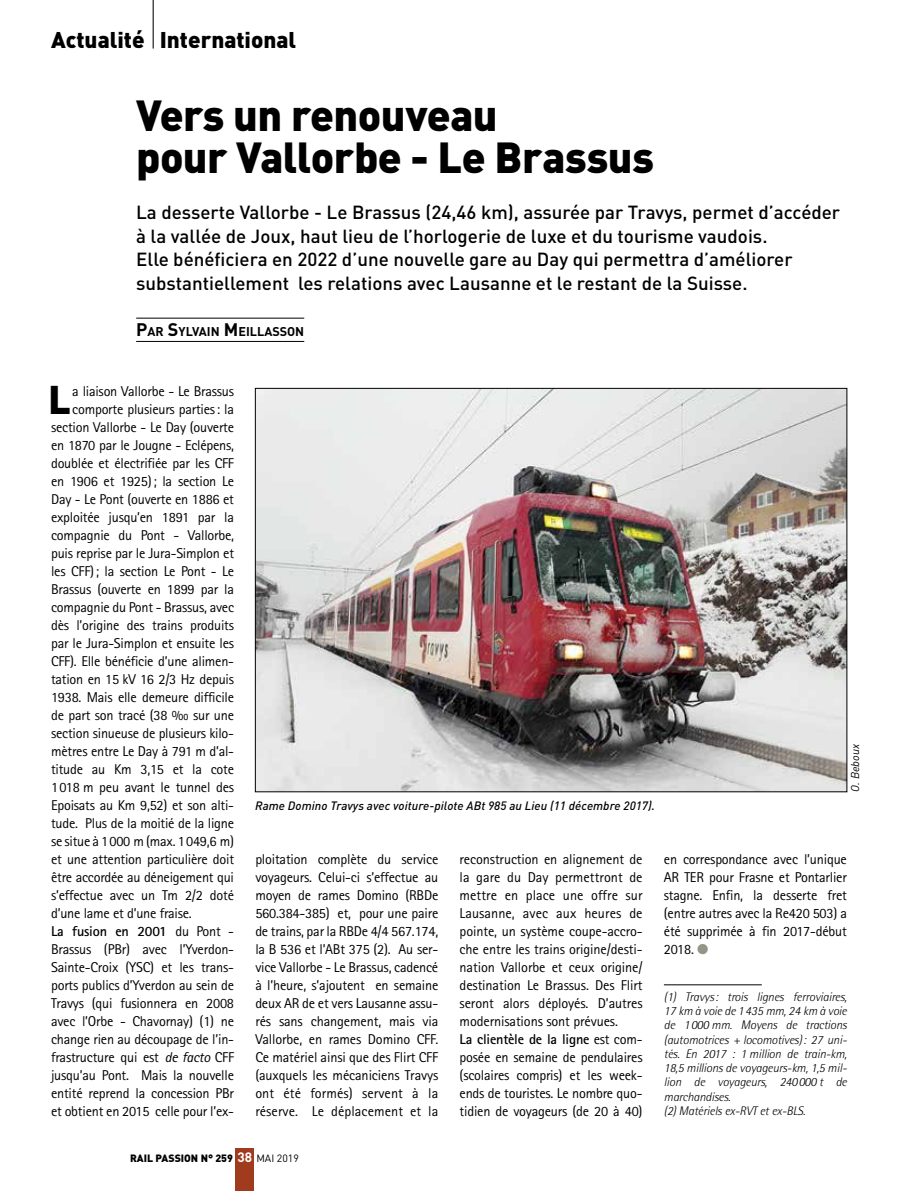
<style>
.page{position:relative;width:915px;height:1191px;background:#fff}
.page>*{position:absolute;margin:0;border:0;box-sizing:border-box;transform-origin:0 0}
.t1{font:900 42.9px/42px "DIN";letter-spacing:-.015em;color:#000}
.t2{font:900 39.6px "DIN";color:#000}
.t3{font:900 22.5px "DIN";color:#000}
.t4{font:500 18.75px/23.4px "DIN";color:#000}
.t5{font:14.25px/18px "Rotis Sans Serif";letter-spacing:-.015em;color:#000;text-align:justify}
.t6{font:700 14.25px "Rotis Sans Serif";letter-spacing:-.015em;color:#000}
.t7{font:700 12.6px "DIN";color:#000}
.t8{font:italic 300 12.45px/14.2px "Rotis Semi Sans";letter-spacing:-.01em;color:#000}
.t9{font:italic 500 12px "DIN";letter-spacing:.005em;color:#000}
.t10{font:italic 11.25px "DIN";color:#000}
.t11{font:900 10.5px "DIN";color:#000}
.s1{font-size:18px}
.s2{font-weight:400}
.s3{font-style:italic}
.s4{font-weight:700}
.s5{color:#919688}
.s6{font-weight:700;font-size:13.5px;color:#fff}
</style>
<div class="page">
<hr style="left:153px;top:0;width:1px;height:49px;background:#000">
<div style="left:235px;top:1148px;width:19px;height:43px;background:#a13b1e"></div>
<hr style="left:136px;top:318px;width:168px;height:1px;background:#000">
<hr style="left:136px;top:341px;width:168px;height:1px;background:#000">
<hr style="left:663px;top:984px;width:98px;height:1px;background:#000">
<img style="left:257px;top:390px;width:587px;height:400px">
<h3 class="t3" style="left:51px;top:25px;width:247px">Actualité International</h3>
<h1 class="t1" style="left:136px;top:92px;width:519px">Vers un renouveau<br>pour Vallorbe - Le Brassus</h1>
<p class="t4" style="left:136px;top:200px;width:705px">La desserte Vallorbe - Le Brassus (24,46 km), assurée par Travys, permet d’accéder à la vallée de Joux, haut lieu de l’horlogerie de luxe et du tourisme vaudois.<br>Elle bénéficiera en 2022 d’une nouvelle gare au Day qui permettra d’améliorer substantiellement les relations avec Lausanne et le restant de la Suisse.</p>
<p class="t7" style="left:136px;top:323px;width:169px"><span class="s1">P</span>AR <span class="s1">S</span>YLVAIN <span class="s1">M</span>EILLASSON</p>
<h2 class="t2" style="left:48px;top:373px;width:24px">L</h2>
<p class="t5" style="left:72px;top:382px;width:163px">a liaison Vallorbe - Le Brassus</p>
<p class="t5" style="left:72px;top:400px;width:163px">comporte plusieurs parties: la</p>
<p class="t5" style="left:51px;top:418px;width:184px">section Vallorbe - Le Day (ouverte</p>
<p class="t5" style="left:51px;top:436px;width:184px">en 1870 par le Jougne - Eclépens,</p>
<p class="t5" style="left:51px;top:454px;width:184px">doublée et électrifiée par les CFF</p>
<p class="t5" style="left:51px;top:472px;width:184px">en 1906 et 1925); la section Le</p>
<p class="t5" style="left:51px;top:490px;width:184px">Day - Le Pont (ouverte en 1886 et</p>
<p class="t5" style="left:51px;top:508px;width:184px">exploitée jusqu’en 1891 par la</p>
<p class="t5" style="left:51px;top:526px;width:184px">compagnie du Pont - Vallorbe,</p>
<p class="t5" style="left:51px;top:544px;width:184px">puis reprise par le Jura-Simplon et</p>
<p class="t5" style="left:51px;top:562px;width:184px">les CFF); la section Le Pont - Le</p>
<p class="t5" style="left:51px;top:580px;width:184px">Brassus (ouverte en 1899 par la</p>
<p class="t5" style="left:51px;top:598px;width:184px">compagnie du Pont - Brassus, avec</p>
<p class="t5" style="left:51px;top:616px;width:184px">dès l’origine des trains produits</p>
<p class="t5" style="left:51px;top:634px;width:184px">par le Jura-Simplon et ensuite les</p>
<p class="t5" style="left:51px;top:652px;width:184px">CFF). Elle bénéficie d’une alimen-</p>
<p class="t5" style="left:51px;top:670px;width:184px">tation en 15 kV 16 2/3 Hz depuis</p>
<p class="t5" style="left:51px;top:688px;width:184px">1938. Mais elle demeure difficile</p>
<p class="t5" style="left:51px;top:706px;width:184px">de part son tracé (38 ‰ sur une</p>
<p class="t5" style="left:51px;top:724px;width:184px">section sinueuse de plusieurs kilo-</p>
<p class="t5" style="left:51px;top:742px;width:184px">mètres entre Le Day à 791 m d’al-</p>
<p class="t5" style="left:51px;top:760px;width:184px">titude au Km 3,15 et la cote</p>
<p class="t5" style="left:51px;top:778px;width:184px">1018 m peu avant le tunnel des</p>
<p class="t5" style="left:51px;top:796px;width:184px">Epoisats au Km 9,52) et son alti-</p>
<p class="t5" style="left:51px;top:814px;width:184px">tude. Plus de la moitié de la ligne</p>
<p class="t5" style="left:51px;top:832px;width:184px">se situe à 1000 m (max. 1049,6 m)</p>
<p class="t5" style="left:51px;top:850px;width:184px">et une attention particulière doit</p>
<p class="t5" style="left:51px;top:868px;width:184px">être accordée au déneigement qui</p>
<p class="t5" style="left:51px;top:886px;width:184px">s’effectue avec un Tm 2/2 doté</p>
<p class="t5" style="left:51px;top:904px;width:142px">d’une lame et d’une fraise.</p>
<p class="t6" style="left:51px;top:922px;width:184px">La fusion en 2001 <span class="s2">du Pont -</span></p>
<p class="t5" style="left:51px;top:940px;width:184px">Brassus (PBr) avec l’Yverdon-</p>
<p class="t5" style="left:51px;top:958px;width:184px">Sainte-Croix (YSC) et les trans-</p>
<p class="t5" style="left:51px;top:976px;width:184px">ports publics d’Yverdon au sein de</p>
<p class="t5" style="left:51px;top:994px;width:184px">Travys (qui fusionnera en 2008</p>
<p class="t5" style="left:51px;top:1012px;width:184px">avec l’Orbe - Chavornay) (1) ne</p>
<p class="t5" style="left:51px;top:1030px;width:184px">change rien au découpage de l’in-</p>
<p class="t5" style="left:51px;top:1048px;width:184px">frastructure qui est <span class="s3">de facto</span> CFF</p>
<p class="t5" style="left:51px;top:1066px;width:184px">jusqu’au Pont. Mais la nouvelle</p>
<p class="t5" style="left:51px;top:1084px;width:184px">entité reprend la concession PBr</p>
<p class="t5" style="left:51px;top:1102px;width:184px">et obtient en 2015 celle pour l’ex-</p>
<p class="t9" style="left:255px;top:798px;width:401px">Rame Domino Travys avec voiture-pilote ABt 985 au Lieu (11 décembre 2017).</p>
<p class="t10" style="left:847px;top:792px;width:50px;rotate:-90deg">O. Beboux</p>
<p class="t5" style="left:255px;top:850px;width:184px">ploitation complète du service voyageurs. Celui-ci s’effectue au moyen de rames Domino (RBDe 560.384-385) et, pour une paire de trains, par la RBDe 4/4 567.174, la B 536 et l’ABt 375 (2). Au ser&shy;vice Vallorbe - Le Brassus, cadencé à l’heure, s’ajoutent en semaine deux AR de et vers Lausanne assu&shy;rés sans changement, mais via Vallorbe, en rames Domino CFF.<br>Ce matériel ainsi que des Flirt CFF (auxquels les mécaniciens Travys ont été formés) servent à la réserve. Le déplacement et la</p>
<p class="t5" style="left:459px;top:850px;width:184px;text-align:left">reconstruction en alignement de la gare du Day permettront de mettre en place une offre sur<br>Lausanne, avec aux heures de pointe, un système coupe-accro&shy;che entre les trains origine/desti&shy;nation Vallorbe et ceux origine/ destination Le Brassus. Des Flirt seront alors déployés. D’autres modernisations sont prévues.<br><span class="s4">La clientèle de la ligne</span> est com&shy;posée en semaine de pendulaires (scolaires compris) et les week&shy;ends de touristes. Le nombre quo&shy;tidien de voyageurs (de 20 à 40)</p>
<p class="t5" style="left:663px;top:850px;width:184px">en correspondance avec l’unique AR TER pour Frasne et Pontarlier stagne. Enfin, la desserte fret (entre autres avec la Re420 503) a été supprimée à fin 2017-début 2018. <span class="s5">●</span></p>
<p class="t8" style="left:663px;top:989px;width:184px">(1) Travys: trois lignes ferroviaires,<br>17 km à voie de 1435 mm, 24 km à voie de 1000 mm. Moyens de tractions (automotrices + locomotives): 27 uni&shy;tés. En 2017 : 1 million de train-km,<br>18,5 millions de voyageurs-km, 1,5 mil&shy;lion de voyageurs, 240000 t de marchandises.<br>(2) Matériels ex-RVT et ex-BLS.</p>
<p class="t11" style="left:130px;top:1151px;width:170px">RAIL PASSION N° 259 <span class="s6">38</span> <span class="s2">MAI 2019</span></p>
</div>
